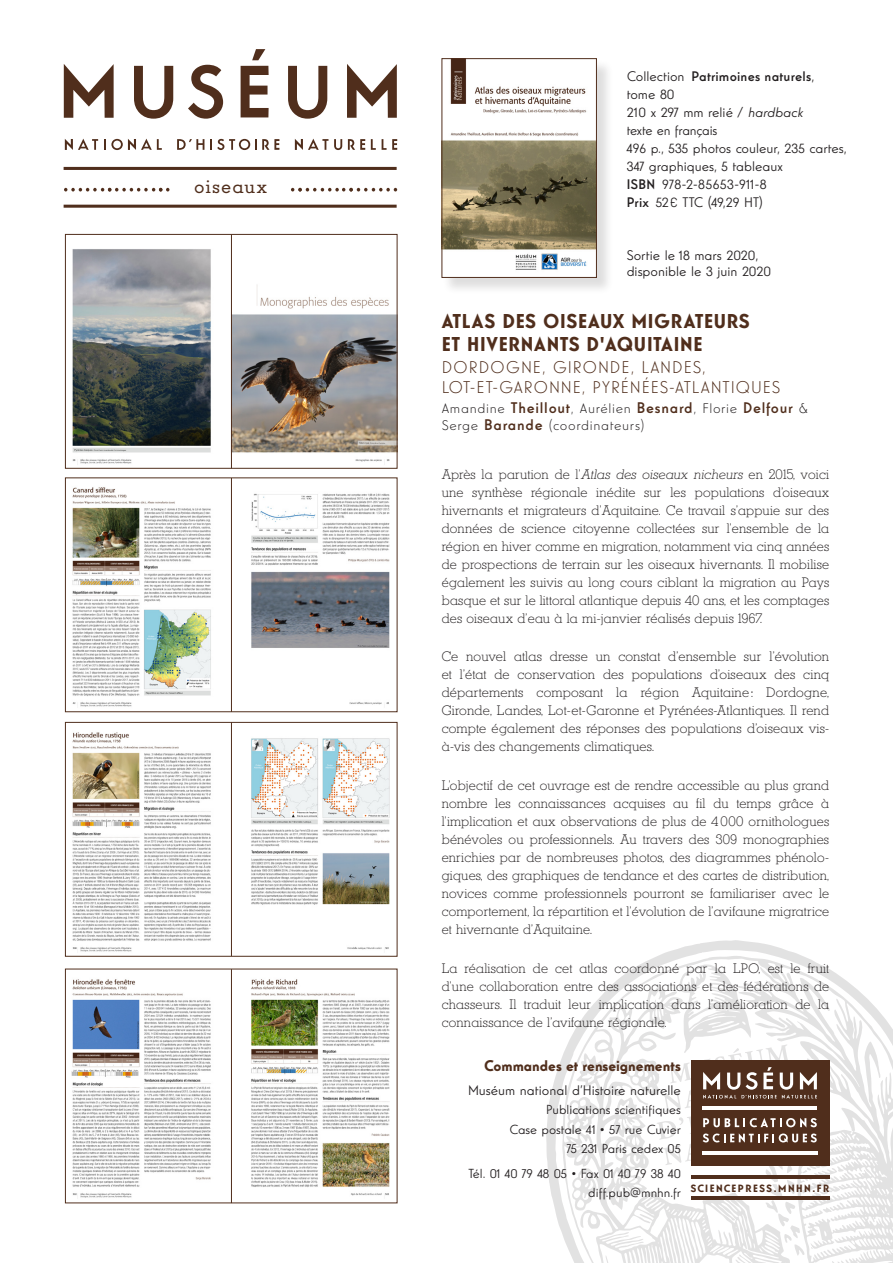
<style>
.page{position:relative;width:893px;height:1263px;background:#fff}
.page>*{position:absolute;margin:0;border:0;box-sizing:border-box;transform-origin:0 0}
.t1{font:700 19.5px/22.5px "Guildford Pro";letter-spacing:.04em;color:#502e1c}
.t2{font:17.4px "Karnak Pro";letter-spacing:.08em;color:#502e1c}
.t3{font:300 16.5px/19.5px "Guildford Pro";letter-spacing:.05em;color:#502e1c}
.t4{font:700 15px "Guildford Pro";color:#502e1c}
.t5{font:13.5px/18px "Guildford Pro";color:#231f20}
.t6{font:300 13.5px/16.5px "Guildford Pro";letter-spacing:.05em;color:#231f20}
.t7{font:500 13.5px/18px "Guildford Pro";letter-spacing:.015em;color:#231f20}
.t8{font:13.5px "Guildford Pro";letter-spacing:.045em;color:#231f20}
.t9{font:300 13.2px/18px "Karnak Pro";letter-spacing:.015em;color:#231f20;text-align:justify}
.t10{font:12.75px "Guildford Pro";color:#231f20}
.t11{font:700 10.2px "Guildford Pro";letter-spacing:.15em;color:#502e1c}
.s1{font-weight:400}
.s2{font-style:italic}
.s3{font-weight:500}
.s4{font-weight:500;font-size:15px;color:#502e1c}
.s5{font-weight:700}
</style>
<div class="page">
<svg style="left:546px;top:940px;width:341px;height:292px"></svg>
<svg style="left:562px;top:1022px;width:331px;height:241px"></svg>
<div style="left:442px;top:59px;width:172px;height:236px;background:#231f20;opacity:.15"></div>
<svg style="left:441px;top:58px;width:156px;height:220px"></svg>
<svg style="left:64px;top:64px;width:50px;height:54px"></svg>
<svg style="left:134px;top:66px;width:39px;height:53px"></svg>
<svg style="left:188px;top:65px;width:35px;height:54px"></svg>
<svg style="left:288px;top:66px;width:39px;height:53px"></svg>
<svg style="left:347px;top:64px;width:50px;height:54px"></svg>
<svg style="left:241px;top:66px;width:28px;height:51px"></svg>
<svg style="left:252px;top:49px;width:13px;height:11px"></svg>
<svg style="left:65px;top:139px;width:33px;height:11px"></svg>
<svg style="left:104px;top:139px;width:58px;height:11px"></svg>
<svg style="left:210px;top:139px;width:46px;height:11px"></svg>
<svg style="left:262px;top:139px;width:17px;height:11px"></svg>
<svg style="left:295px;top:139px;width:33px;height:11px"></svg>
<svg style="left:334px;top:139px;width:8px;height:11px"></svg>
<svg style="left:348px;top:139px;width:17px;height:11px"></svg>
<svg style="left:371px;top:139px;width:5px;height:11px"></svg>
<svg style="left:382px;top:139px;width:15px;height:11px"></svg>
<svg style="left:177px;top:139px;width:27px;height:11px"></svg>
<hr style="left:64px;top:167px;width:333px;height:3px;background:#502e1c">
<hr style="left:64px;top:205px;width:333px;height:3px;background:#502e1c">
<img style="left:72px;top:249px;width:323px;height:216px">
<div style="left:65px;top:234px;width:332px;height:234px;border:1px solid #502e1c"></div>
<img style="left:72px;top:487px;width:318px;height:220px">
<div style="left:65px;top:478px;width:332px;height:234px;border:1px solid #502e1c"></div>
<hr style="left:231px;top:478px;width:1px;height:234px;background:#502e1c">
<img style="left:72px;top:732px;width:318px;height:220px">
<div style="left:65px;top:722px;width:332px;height:234px;border:1px solid #502e1c"></div>
<img style="left:71px;top:979px;width:319px;height:219px">
<hr style="left:231px;top:969px;width:1px;height:234px;background:#502e1c">
<svg style="left:657px;top:964px;width:187px;height:292px"></svg>
<hr style="left:702px;top:1106px;width:115px;height:3px;background:#fff">
<hr style="left:702px;top:1151px;width:115px;height:3px;background:#fff">
<hr style="left:691px;top:1175px;width:138px;height:4px;background:#502e1c">
<hr style="left:691px;top:1196px;width:138px;height:3px;background:#502e1c">
<hr style="left:231px;top:235px;width:1px;height:233px;background:#502e1c">
<hr style="left:231px;top:722px;width:1px;height:234px;background:#502e1c">
<svg style="left:64px;top:188px;width:105px;height:3px"></svg>
<svg style="left:291px;top:188px;width:106px;height:3px"></svg>
<p class="t2" style="left:195px;top:175px;width:74px">oiseaux</p>
<p class="t7" style="left:627px;top:67px;width:189px"><span class="s1">Collection</span> Patrimoines naturels<span class="s1">, tome 80</span></p>
<p class="t5" style="left:627px;top:104px;width:178px">210 x 297 mm relié / <span class="s2">hardback</span></p>
<p class="t5" style="left:627px;top:122px;width:222px">texte en français<br>496 p., 535 photos couleur, 235 cartes,<br>347 graphiques, 5 tableaux</p>
<p class="t8" style="left:627px;top:176px;width:141px"><span class="s3">ISBN</span> 978-2-85653-911-8</p>
<p class="t5" style="left:627px;top:194px;width:138px"><span class="s3">Prix</span> 52€ TTC (49,29 HT)</p>
<p class="t5" style="left:627px;top:247px;width:146px;line-height:16.5px">Sortie le 18 mars 2020, disponible le 3 juin 2020</p>
<p class="t1" style="left:442px;top:310px;width:310px">ATLAS DES OISEAUX MIGRATEURS<br>ET HIVERNANTS D'AQUITAINE</p>
<p class="t3" style="left:442px;top:357px;width:340px">DORDOGNE, GIRONDE, LANDES,<br>LOT-ET-GARONNE, PYRÉNÉES-ATLANTIQUES</p>
<p class="t6" style="left:442px;top:400px;width:368px">Amandine <span class="s4">Theillout</span>, Aurélien <span class="s4">Besnard</span>, Florie <span class="s4">Delfour</span> &amp;<br>Serge <span class="s4">Barande</span> (coordinateurs)</p>
<p class="t9" style="left:442px;top:465px;width:389px">Après la parution de l’<span class="s2">Atlas des oiseaux nicheurs</span> en 2015, voici une synthèse régionale inédite sur les populations d’oiseaux hivernants et migrateurs d’Aquitaine. Ce travail s’appuie sur des données de science citoyenne collectées sur l’ensemble de la région en hiver comme en migration, notamment via cinq années de prospections de terrain sur les oiseaux hivernants. Il mobilise également les suivis au long cours ciblant la migration au Pays basque et sur le littoral atlantique depuis 40 ans, et les comptages des oiseaux d’eau à la mi-janvier réalisés depuis 1967.</p>
<p class="t9" style="left:442px;top:647px;width:389px">Ce nouvel atlas dresse un constat d’ensemble sur l’évolution et l’état de conservation des populations d’oiseaux des cinq départements composant la région Aquitaine : Dordogne, Gironde, Landes, Lot-et-Garonne et Pyrénées-Atlantiques. Il rend compte également des réponses des populations d’oiseaux vis&shy;à-vis des changements climatiques.</p>
<p class="t9" style="left:442px;top:776px;width:389px">L’objectif de cet ouvrage est de rendre accessible au plus grand nombre les connaissances acquises au fil du temps grâce à l’implication et aux observations de plus de 4 000 ornithologues bénévoles ou professionnels. Au travers des 309 monographies enrichies par de nombreuses photos, des diagrammes phénolo&shy;giques, des graphiques de tendance et des cartes de distribution, novices comme professionnels pourront se familiariser avec le comportement, la répartition et l’évolution de l’avifaune migratrice et hivernante d’Aquitaine.</p>
<p class="t9" style="left:442px;top:959px;width:389px">La réalisation de cet atlas coordonné par la LPO, est le fruit d’une collaboration entre des associations et des fédérations de chasseurs. Il traduit leur implication dans l’amélioration de la connaissance de l’avifaune régionale.</p>
<p class="t4" style="left:484px;top:1056px;width:198px">Commandes et renseignements</p>
<p class="t5" style="left:468px;top:1081px;width:214px">Muséum national d’Histoire naturelle</p>
<p class="t10" style="left:546px;top:1101px;width:136px">Publications scientifiques</p>
<p class="t10" style="left:509px;top:1121px;width:173px">Case postale 41 <span class="s5">•</span> 57 rue Cuvier</p>
<p class="t10" style="left:567px;top:1140px;width:116px">75 231 Paris cedex 05</p>
<p class="t10" style="left:468px;top:1164px;width:214px">Tél. 01 40 79 48 05 <span class="s5">•</span> Fax 01 40 79 38 40</p>
<p class="t10" style="left:588px;top:1184px;width:94px">diff.pub@mnhn.fr</p>
<p class="t11" style="left:691px;top:1181px;width:140px">SCIENCEPRESS.MNHN.FR</p>
</div>
